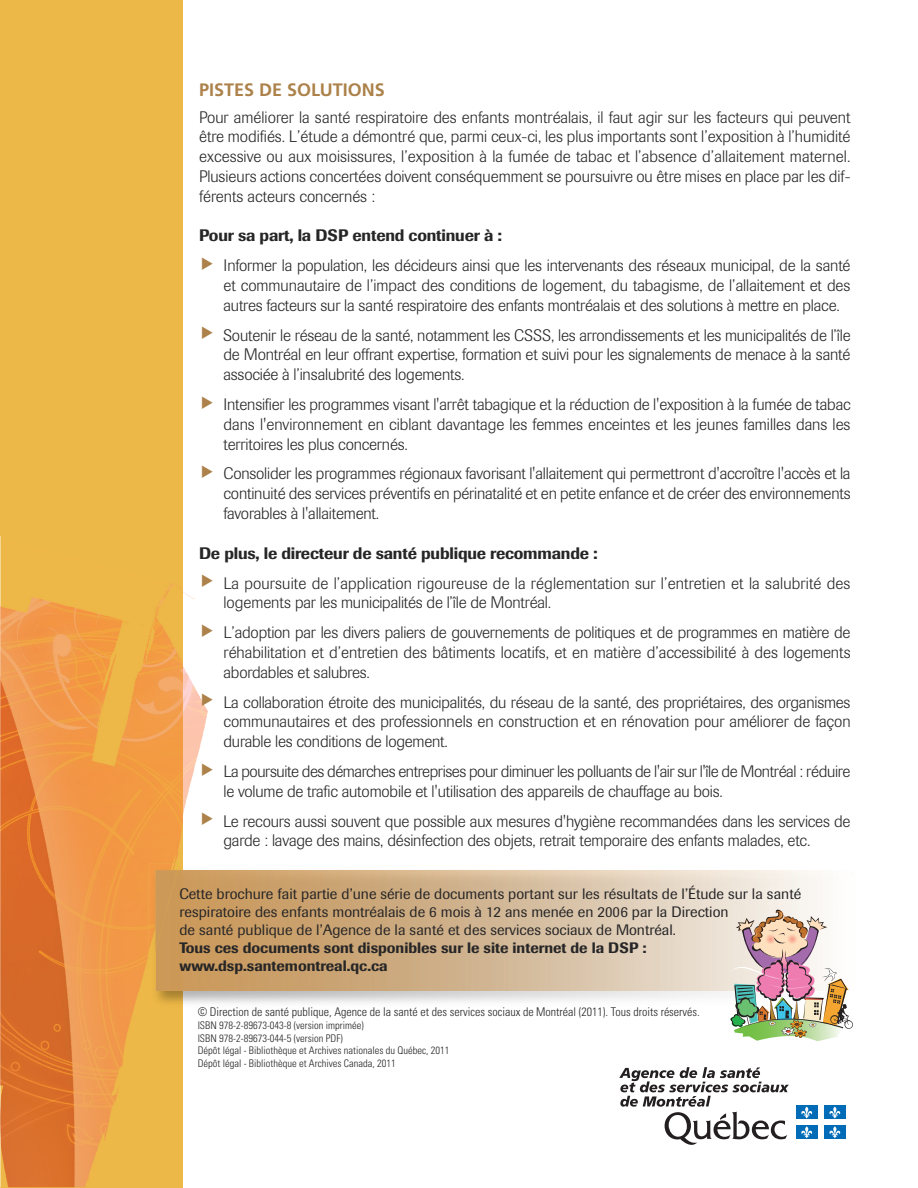
<style>
.page{position:relative;width:918px;height:1188px;background:#fff}
.page>*{position:absolute;margin:0;border:0;box-sizing:border-box;transform-origin:0 0}
.t1{font:700 18px "Frutiger";color:#ac824a}
.t2{font:300 16.5px/19.8px "Imago";letter-spacing:-.01em;color:#272627;text-align:justify}
.t3{font:300 16.5px/19.8px "Imago";letter-spacing:.01em;color:#272627}
.t4{font:500 16.5px "Imago";letter-spacing:-.01em;color:#272627}
.t5{font:15px/18px "Imago";color:#272627}
.t6{font:500 15px/18px "Imago";color:#272627}
.t7{font:300 condensed 12px "Univers";color:#272627}
.t8{font:300 condensed 10.5px/12.6px "Univers";color:#272627}
</style>
<div class="page">
<div style="left:1px;top:0;width:182px;height:1188px;background:#ecb847"></div>
<svg style="left:619px;top:1067px;width:170px;height:78px"></svg>
<div style="left:796px;top:1106px;width:22px;height:13px;background:#006bb6"></div>
<svg style="left:801px;top:1106px;width:12px;height:13px"></svg>
<div style="left:824px;top:1106px;width:22px;height:13px;background:#006bb6"></div>
<svg style="left:829px;top:1106px;width:12px;height:13px"></svg>
<div style="left:796px;top:1125px;width:22px;height:14px;background:#006bb6"></div>
<svg style="left:801px;top:1126px;width:12px;height:12px"></svg>
<div style="left:824px;top:1125px;width:22px;height:14px;background:#006bb6"></div>
<svg style="left:829px;top:1126px;width:12px;height:12px"></svg>
<img style="left:183px;top:592px;width:25px;height:222px">
<img style="left:0;top:535px;width:183px;height:652px">
<svg style="left:179px;top:863px;width:4px;height:7px"></svg>
<img style="left:149px;top:978px;width:34px;height:32px">
<img style="left:149px;top:863px;width:30px;height:115px">
<img style="left:155px;top:870px;width:700px;height:121px">
<div style="left:155px;top:870px;width:22px;height:82px;background:#cd9957"></div>
<img style="left:730px;top:910px;width:123px;height:131px">
<svg style="left:202px;top:624px;width:6px;height:13px"></svg>
<svg style="left:202px;top:694px;width:6px;height:12px"></svg>
<svg style="left:202px;top:763px;width:6px;height:13px"></svg>
<p class="t1" style="left:199px;top:83px;width:187px">PISTES DE SOLUTIONS</p>
<p class="t2" style="left:199px;top:109px;width:653px">Pour améliorer la santé respiratoire des enfants montréalais, il faut agir sur les facteurs qui peuvent être modifiés. L’étude a démontré que, parmi ceux-ci, les plus importants sont l’exposition à l’humidité excessive ou aux moisissures, l’exposition à la fumée de tabac et l’absence d’allaitement maternel.<br>Plusieurs actions concertées doivent conséquemment se poursuivre ou être mises en place par les dif&shy;férents acteurs concernés :</p>
<p class="t4" style="left:199px;top:230px;width:304px">Pour sa part, la DSP entend continuer à :</p>
<p class="t2" style="left:224px;top:257px;width:628px">Informer la population, les décideurs ainsi que les intervenants des réseaux municipal, de la santé et communautaire de l’impact des conditions de logement, du tabagisme, de l’allaitement et des autres facteurs sur la santé respiratoire des enfants montréalais et des solutions à mettre en place.</p>
<p class="t2" style="left:224px;top:327px;width:629px">Soutenir le réseau de la santé, notamment les CSSS, les arrondissements et les municipalités de l’île de Montréal en leur offrant expertise, formation et suivi pour les signalements de menace à la santé associée à l’insalubrité des logements.</p>
<p class="t2" style="left:224px;top:396px;width:629px">Intensifier les programmes visant l'arrêt tabagique et la réduction de l'exposition à la fumée de tabac dans l'environnement en ciblant davantage les femmes enceintes et les jeunes familles dans les territoires les plus concernés.</p>
<p class="t2" style="left:224px;top:465px;width:629px">Consolider les programmes régionaux favorisant l'allaitement qui permettront d'accroître l'accès et la continuité des services préventifs en périnatalité et en petite enfance et de créer des environnements favorables à l'allaitement.</p>
<p class="t4" style="left:199px;top:547px;width:400px">De plus, le directeur de santé publique recommande :</p>
<p class="t3" style="left:224px;top:574px;width:628px">La poursuite de l’application rigoureuse de la réglementation sur l’entretien et la salubrité des logements par les municipalités de l’île de Montréal.</p>
<p class="t2" style="left:224px;top:624px;width:629px">L’adoption par les divers paliers de gouvernements de politiques et de programmes en matière de réhabilitation et d’entretien des bâtiments locatifs, et en matière d’accessibilité à des logements abordables et salubres.</p>
<p class="t2" style="left:224px;top:694px;width:629px">La collaboration étroite des municipalités, du réseau de la santé, des propriétaires, des organismes communautaires et des professionnels en construction et en rénovation pour améliorer de façon durable les conditions de logement.</p>
<p class="t2" style="left:224px;top:763px;width:628px">La poursuite des démarches entreprises pour diminuer les polluants de l'air sur l'île de Montréal : réduire le volume de trafic automobile et l'utilisation des appareils de chauffage au bois.</p>
<p class="t2" style="left:223px;top:813px;width:629px">Le recours aussi souvent que possible aux mesures d'hygiène recommandées dans les services de garde : lavage des mains, désinfection des objets, retrait temporaire des enfants malades, etc.</p>
<p class="t5" style="left:179px;top:887px;width:623px">Cette brochure fait partie d’une série de documents portant sur les résultats de l’Étude sur la santé respiratoire des enfants montréalais de 6 mois à 12 ans menée en 2006 par la Direction<br>de santé publique de l’Agence de la santé et des services sociaux de Montréal.</p>
<p class="t6" style="left:179px;top:941px;width:469px">Tous ces documents sont disponibles sur le site internet de la DSP : www.dsp.santemontreal.qc.ca</p>
<p class="t7" style="left:198px;top:1007px;width:504px">© Direction de santé publique, Agence de la santé et des services sociaux de Montréal (2011). Tous droits réservés.</p>
<p class="t8" style="left:198px;top:1020px;width:253px">ISBN 978-2-89673-043-8 (version imprimée)<br>ISBN 978-2-89673-044-5 (version PDF)<br>Dépôt légal - Bibliothèque et Archives nationales du Québec, 2011<br>Dépôt légal - Bibliothèque et Archives Canada, 2011</p>
</div>
